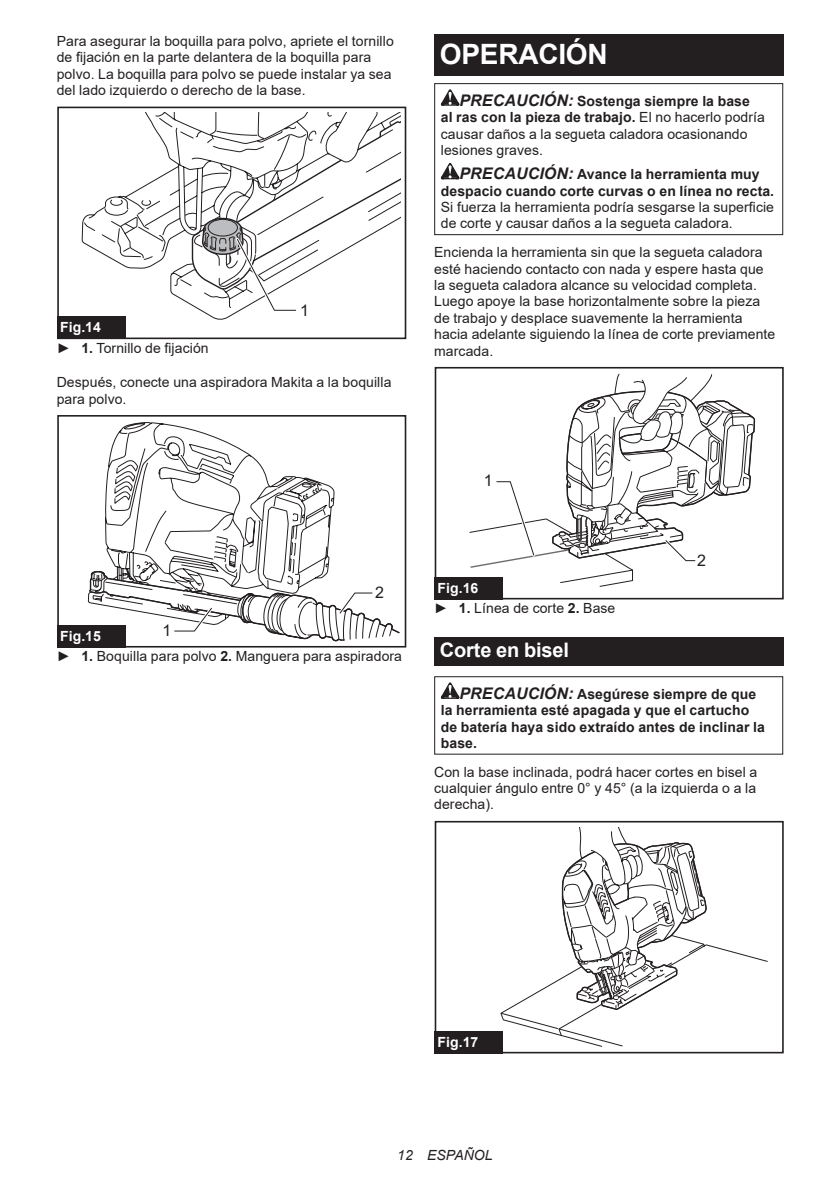
<style>
.page{position:relative;width:840px;height:1191px;background:#fff}
.page>*{position:absolute;margin:0;border:0;box-sizing:border-box;transform-origin:0 0}
.t1{font:700 28px "Arial";letter-spacing:-.01em;color:#fff}
.t2{font:700 20px "Arial";letter-spacing:-.01em;color:#fff}
.t3{font:16px "Arial";color:#231f20}
.t4{font:14px/16.4px "Arial";letter-spacing:.005em;color:#231f20}
.t5{font:700 14px/16.4px "Arial";letter-spacing:.005em;color:#231f20;text-align:center}
.t6{font:italic 14px "Arial";letter-spacing:.005em;color:#231f20}
.t7{font:700 14px "Arial";color:#fff}
.s1{font-weight:700;color:#fff}
.s2{font-weight:700}
.s3{font-weight:700;font-style:italic;font-size:16px}
.s4{font-style:italic;font-size:16px}
</style>
<div class="page">
<svg style="left:81px;top:112px;width:155px;height:208px"></svg>
<div style="left:57px;top:311px;width:74px;height:28px;background:#fff"></div>
<div style="left:57px;top:107px;width:349px;height:232px;border:2px solid #231f20"></div>
<svg style="left:191px;top:112px;width:209px;height:201px"></svg>
<div style="left:57px;top:316px;width:68px;height:23px;background:#231f20"></div>
<svg style="left:88px;top:422px;width:246px;height:181px"></svg>
<div style="left:57px;top:415px;width:349px;height:232px;border:2px solid #231f20"></div>
<svg style="left:89px;top:570px;width:311px;height:72px"></svg>
<div style="left:57px;top:625px;width:68px;height:22px;background:#231f20"></div>
<div style="left:434px;top:34px;width:348px;height:41px;background:#231f20"></div>
<svg style="left:440px;top:89px;width:19px;height:17px"></svg>
<svg style="left:440px;top:163px;width:19px;height:16px"></svg>
<div style="left:434px;top:83px;width:348px;height:152px;border:1px solid #231f20"></div>
<div style="left:434px;top:367px;width:349px;height:232px;border:2px solid #231f20"></div>
<svg style="left:469px;top:373px;width:286px;height:214px"></svg>
<div style="left:434px;top:577px;width:68px;height:22px;background:#231f20"></div>
<div style="left:434px;top:637px;width:348px;height:28px;background:#231f20"></div>
<svg style="left:440px;top:682px;width:19px;height:17px"></svg>
<div style="left:434px;top:676px;width:348px;height:78px;border:1px solid #231f20"></div>
<svg style="left:500px;top:827px;width:268px;height:220px"></svg>
<div style="left:434px;top:1025px;width:74px;height:28px;background:#fff"></div>
<div style="left:434px;top:821px;width:349px;height:232px;border:2px solid #231f20"></div>
<div style="left:434px;top:1030px;width:68px;height:23px;background:#231f20"></div>
<p class="t4" style="left:57px;top:33px;width:338px">Para asegurar la boquilla para polvo, apriete el tornillo de fijación en la parte delantera de la boquilla para polvo. La boquilla para polvo se puede instalar ya sea del lado izquierdo o derecho de la base.</p>
<p class="t3" style="left:300px;top:299px;width:10px">1</p>
<p class="t4" style="left:57px;top:317px;width:153px;line-height:20.2px"><span class="s1">Fig.14<br></span>► <span class="s2">1.</span> Tornillo de fijación</p>
<p class="t4" style="left:57px;top:374px;width:336px">Después, conecte una aspiradora Makita a la boquilla para polvo.</p>
<p class="t3" style="left:375px;top:582px;width:10px">2</p>
<p class="t4" style="left:57px;top:625px;width:346px;line-height:20.2px"><span class="s1">Fig.15<br></span>► <span class="s2">1.</span> Boquilla para polvo <span class="s2">2.</span> Manguera para aspiradora</p>
<p class="t3" style="left:162px;top:619px;width:10px">1</p>
<h1 class="t1" style="left:439px;top:34px;width:169px">OPERACIÓN</h1>
<p class="t4" style="left:440px;top:92px;width:325px;text-indent:19px"><span class="s3">PRECAUCIÓN:</span> <span class="s2">Sostenga siempre la base al ras con la pieza de trabajo.</span> El no hacerlo podría causar daños a la segueta caladora ocasionando lesiones graves.</p>
<p class="t5" style="left:440px;top:166px;width:334px"><span class="s4">PRECAUCIÓN:</span> Avance la herramienta muy despacio cuando corte curvas o en línea no recta.</p>
<p class="t4" style="left:440px;top:199px;width:334px">Si fuerza la herramienta podría sesgarse la superficie de corte y causar daños a la segueta caladora.</p>
<p class="t4" style="left:434px;top:244px;width:342px">Encienda la herramienta sin que la segueta caladora esté haciendo contacto con nada y espere hasta que la segueta caladora alcance su velocidad completa.<br>Luego apoye la base horizontalmente sobre la pieza de trabajo y desplace suavemente la herramienta hacia adelante siguiendo la línea de corte previamente marcada.</p>
<p class="t3" style="left:483px;top:469px;width:10px">1</p>
<p class="t3" style="left:696px;top:549px;width:10px">2</p>
<p class="t4" style="left:434px;top:577px;width:183px;line-height:20.2px"><span class="s1">Fig.16<br></span>► <span class="s2">1.</span> Línea de corte <span class="s2">2.</span> Base</p>
<h2 class="t2" style="left:439px;top:635px;width:131px">Corte en bisel</h2>
<p class="t5" style="left:440px;top:686px;width:325px;text-align:left;text-indent:19px"><span class="s4">PRECAUCIÓN:</span> Asegúrese siempre de que la herramienta esté apagada y que el cartucho de batería haya sido extraído antes de inclinar la base.</p>
<p class="t4" style="left:434px;top:763px;width:324px;text-align:justify">Con la base inclinada, podrá hacer cortes en bisel a cualquier ángulo entre 0° y 45° (a la izquierda o a la derecha).</p>
<p class="t7" style="left:437px;top:1032px;width:42px">Fig.17</p>
<p class="t6" style="left:397px;top:1146px;width:97px">12 ESPAÑOL</p>
</div>
